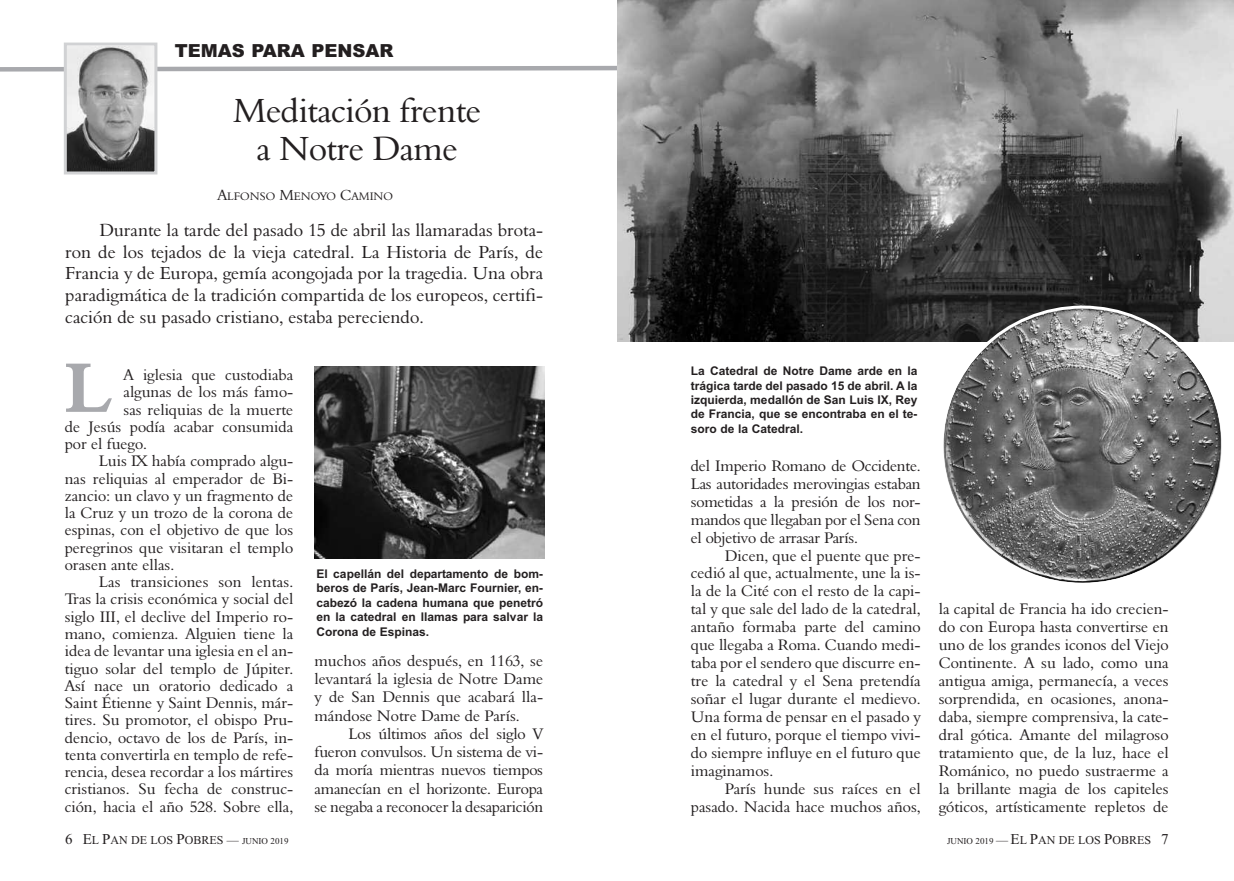
<style>
.page{position:relative;width:1234px;height:881px;background:#fff}
.page>*{position:absolute;margin:0;border:0;box-sizing:border-box;transform-origin:0 0}
.t1{font:72px "Aldine 401 BT Bold A";color:#a8a9ad}
.t2{font:34.5px/37.5px "Aldine 401 BT Roman A";letter-spacing:-.015em;color:#231f20;text-align:center}
.t3{font:18px/21.6px "Aldine 401 BT Roman A";color:#231f20;text-align:justify}
.t4{font:900 18px "Arial";color:#231f20}
.t5{font:15.75px/18px "Aldine 401 BT Roman A";color:#231f20;text-align:justify}
.t6{font:700 12px/14.4px "Arial";color:#231f20;text-align:justify}
.t7{font:12px "Times New Roman";color:#231f20}
.t8{font:11.25px "Aldine 401 BT Roman A";color:#231f20}
.s1{font-size:15px}
.s2{font-size:9px}
</style>
<div class="page">
<svg style="left:0;top:62px;width:617px;height:12px"></svg>
<img style="left:68px;top:47px;width:85px;height:123px">
<div style="left:64px;top:43px;width:93px;height:131px;border:3px solid #d1d2d4"></div>
<img style="left:617px;top:0;width:616px;height:342px">
<img style="left:315px;top:367px;width:229px;height:191px">
<svg style="left:940px;top:305px;width:284px;height:278px"></svg>
<p class="t4" style="left:175px;top:40px;width:220px">TEMAS PARA PENSAR</p>
<h2 class="t2" style="left:233px;top:92px;width:249px">Meditación frente a Notre Dame</h2>
<p class="t8" style="left:217px;top:190px;width:177px"><span class="s1">A</span>LFONSO <span class="s1">M</span>ENOYO <span class="s1">C</span>AMINO</p>
<p class="t3" style="left:65px;top:219px;width:479px;text-indent:34px">Durante la tarde del pasado 15 de abril las llamaradas brota&shy;ron de los tejados de la vieja catedral. La Historia de París, de Francia y de Europa, gemía acongojada por la tragedia. Una obra paradigmática de la tradición compartida de los europeos, certifi&shy;cación de su pasado cristiano, estaba pereciendo.</p>
<h1 class="t1" style="left:64px;top:344px;width:50px">L</h1>
<p class="t5" style="left:123px;top:365px;width:171px">A iglesia que custodiaba</p>
<p class="t5" style="left:123px;top:382px;width:171px">algunas de los más famo-</p>
<p class="t5" style="left:123px;top:400px;width:171px">sas reliquias de la muerte</p>
<p class="t5" style="left:65px;top:417px;width:230px">de Jesús podía acabar consumida</p>
<p class="t5" style="left:65px;top:434px;width:84px">por el fuego.</p>
<p class="t5" style="left:99px;top:451px;width:196px">Luis IX había comprado algu-</p>
<p class="t5" style="left:65px;top:469px;width:230px">nas reliquias al emperador de Bi-</p>
<p class="t5" style="left:65px;top:486px;width:230px">zancio: un clavo y un fragmento de</p>
<p class="t5" style="left:65px;top:503px;width:230px">la Cruz y un trozo de la corona de</p>
<p class="t5" style="left:65px;top:520px;width:230px">espinas, con el objetivo de que los</p>
<p class="t5" style="left:65px;top:538px;width:230px">peregrinos que visitaran el templo</p>
<p class="t5" style="left:65px;top:555px;width:111px">orasen ante ellas.</p>
<p class="t5" style="left:99px;top:572px;width:196px">Las transiciones son lentas.</p>
<p class="t5" style="left:65px;top:589px;width:230px">Tras la crisis económica y social del</p>
<p class="t5" style="left:65px;top:607px;width:230px">siglo III, el declive del Imperio ro-</p>
<p class="t5" style="left:65px;top:624px;width:230px">mano, comienza. Alguien tiene la</p>
<p class="t5" style="left:65px;top:641px;width:230px">idea de levantar una iglesia en el an-</p>
<p class="t5" style="left:65px;top:658px;width:230px">tiguo solar del templo de Júpiter.</p>
<p class="t5" style="left:65px;top:676px;width:230px">Así nace un oratorio dedicado a</p>
<p class="t5" style="left:65px;top:693px;width:230px">Saint Étienne y Saint Dennis, már-</p>
<p class="t5" style="left:65px;top:710px;width:230px">tires. Su promotor, el obispo Pru-</p>
<p class="t5" style="left:65px;top:727px;width:230px">dencio, octavo de los de París, in-</p>
<p class="t5" style="left:65px;top:745px;width:230px">tenta convertirla en templo de refe-</p>
<p class="t5" style="left:65px;top:762px;width:230px">rencia, desea recordar a los mártires</p>
<p class="t5" style="left:65px;top:779px;width:230px">cristianos. Su fecha de construc-</p>
<p class="t5" style="left:65px;top:796px;width:230px">ción, hacia el año 528. Sobre ella,</p>
<p class="t6" style="left:316px;top:566px;width:228px">El capellán del departamento de bom&shy;beros de París, Jean-Marc Fournier, en&shy;cabezó la cadena humana que penetró en la catedral en llamas para salvar la Corona de Espinas.</p>
<p class="t5" style="left:314px;top:651px;width:230px">muchos años después, en 1163, se levantará la iglesia de Notre Dame y de San Dennis que acabará lla&shy;mándose Notre Dame de París.</p>
<p class="t5" style="left:314px;top:724px;width:230px;text-indent:34px">Los últimos años del siglo V fueron convulsos. Un sistema de vi&shy;da moría mientras nuevos tiempos amanecían en el horizonte. Europa se negaba a reconocer la desaparición</p>
<p class="t6" style="left:690px;top:363px;width:228px">La Catedral de Notre Dame arde en la trágica tarde del pasado 15 de abril. A la izquierda, medallón de San Luis IX, Rey de Francia, que se encontraba en el te&shy;soro de la Catedral.</p>
<p class="t5" style="left:690px;top:456px;width:231px">del Imperio Romano de Occidente.<br>Las autoridades merovingias estaban sometidas a la presión de los nor&shy;mandos que llegaban por el Sena con el objetivo de arrasar París.</p>
<p class="t5" style="left:690px;top:546px;width:231px;text-indent:34px">Dicen, que el puente que pre&shy;cedió al que, actualmente, une la is&shy;la de la Cité con el resto de la capi&shy;tal y que sale del lado de la catedral, antaño formaba parte del camino que llegaba a Roma. Cuando medi&shy;taba por el sendero que discurre en&shy;tre la catedral y el Sena pretendía soñar el lugar durante el medievo.<br>Una forma de pensar en el pasado y en el futuro, porque el tiempo vivi&shy;do siempre influye en el futuro que imaginamos.</p>
<p class="t5" style="left:690px;top:779px;width:231px;text-align:right">París hunde sus raíces en el pasado. Nacida hace muchos años,</p>
<p class="t5" style="left:938px;top:599px;width:231px">la capital de Francia ha ido crecien&shy;do con Europa hasta convertirse en uno de los grandes iconos del Viejo Continente. A su lado, como una antigua amiga, permanecía, a veces sorprendida, en ocasiones, anona&shy;daba, siempre comprensiva, la cate&shy;dral gótica. Amante del milagroso tratamiento que, de la luz, hace el Románico, no puedo sustraerme a la brillante magia de los capiteles góticos, artísticamente repletos de</p>
<p class="t7" style="left:65px;top:832px;width:225px"><span class="s1">6 E</span>L <span class="s1">P</span>AN DE LOS <span class="s1">P</span>OBRES — <span class="s2">JUNIO 2019</span></p>
<p class="t7" style="left:946px;top:832px;width:223px"><span class="s2">JUNIO 2019</span> — <span class="s1">E</span>L <span class="s1">P</span>AN DE LOS <span class="s1">P</span>OBRES <span class="s1">7</span></p>
</div>
